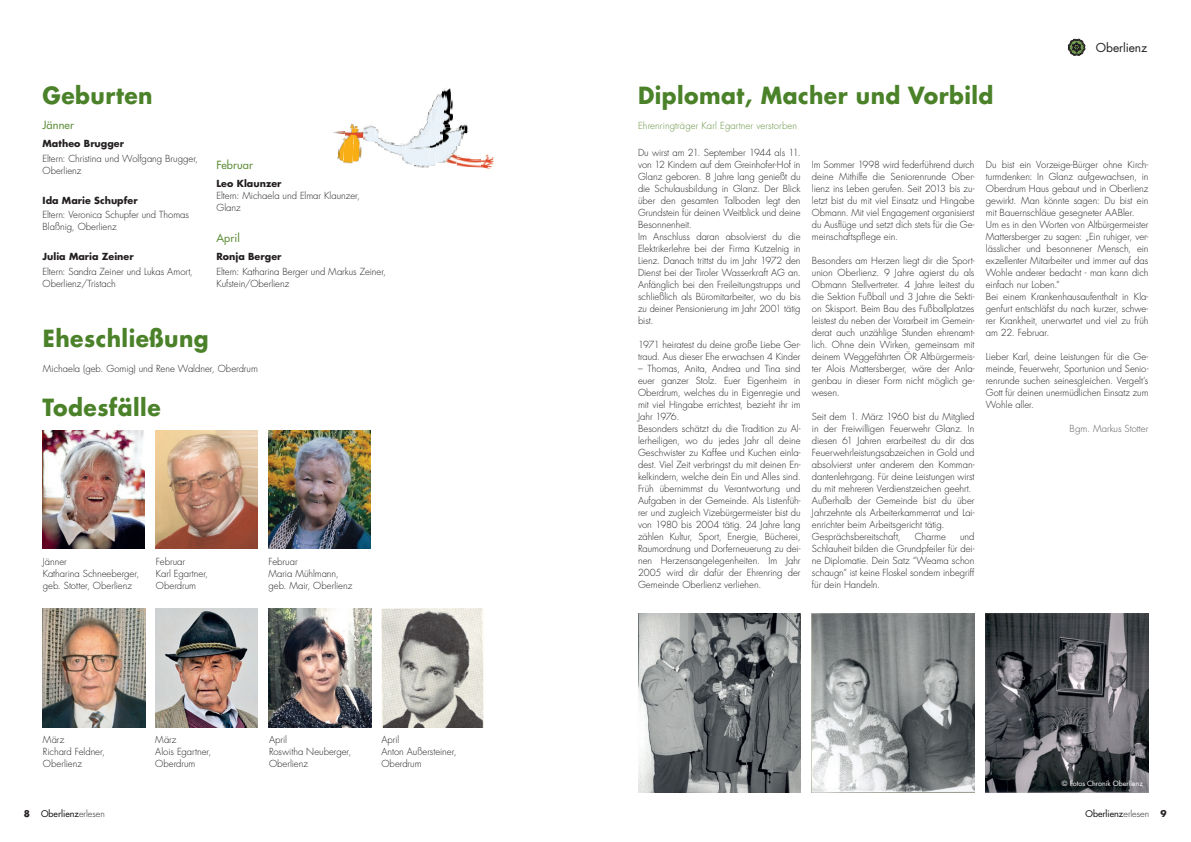
<style>
.page{position:relative;width:1191px;height:842px;background:#fff}
.page>*{position:absolute;margin:0;border:0;box-sizing:border-box;transform-origin:0 0}
.t1{font:700 23px "Futura LT Pro";letter-spacing:.02em;color:#4b8229;scale:.95 1}
.t2{font:12px "Futura LT Pro";letter-spacing:-.005em;color:#231f20}
.t3{font:500 11px "Futura LT Pro";letter-spacing:.01em;color:#62903e}
.t4{font:300 9.5px/12px "Futura LT Pro";letter-spacing:-.005em;color:#231f20}
.t5{font:700 9.5px "Futura LT Pro";letter-spacing:.005em;color:#231f20}
.t6{font:300 9.5px "Futura LT Pro";letter-spacing:.01em;color:#62903e}
.t7{font:300 9.5px "Futura LT Pro";color:#57585a}
.t8{font:500 9px "Futura LT Pro";color:#231f20}
.t9{font:7px "Futura LT Pro";color:#fff}
.s1{font-weight:700}
.s2{font-weight:300}
</style>
<div class="page">
<svg style="left:1067px;top:38px;width:18px;height:18px"></svg>
<img style="left:156px;top:430px;width:101px;height:118px">
<img style="left:43px;top:430px;width:102px;height:118px">
<img style="left:43px;top:609px;width:102px;height:118px">
<img style="left:269px;top:609px;width:102px;height:118px">
<img style="left:381px;top:609px;width:102px;height:118px">
<img style="left:155px;top:609px;width:102px;height:118px">
<img style="left:268px;top:430px;width:102px;height:118px">
<img style="left:414px;top:141px;width:15px;height:27px">
<img style="left:343px;top:140px;width:10px;height:24px">
<img style="left:456px;top:158px;width:25px;height:10px">
<img style="left:429px;top:141px;width:6px;height:25px">
<img style="left:405px;top:141px;width:10px;height:23px">
<img style="left:352px;top:140px;width:8px;height:22px">
<img style="left:337px;top:140px;width:7px;height:21px">
<img style="left:442px;top:146px;width:15px;height:18px">
<img style="left:435px;top:141px;width:7px;height:22px">
<img style="left:402px;top:141px;width:4px;height:20px">
<img style="left:359px;top:144px;width:3px;height:15px">
<img style="left:399px;top:143px;width:3px;height:13px">
<svg style="left:457px;top:155px;width:7px;height:3px"></svg>
<svg style="left:481px;top:154px;width:13px;height:15px"></svg>
<svg style="left:378px;top:138px;width:21px;height:17px"></svg>
<img style="left:375px;top:129px;width:4px;height:16px">
<img style="left:442px;top:141px;width:19px;height:5px">
<img style="left:439px;top:90px;width:6px;height:55px">
<img style="left:363px;top:125px;width:13px;height:17px">
<svg style="left:333px;top:123px;width:30px;height:17px"></svg>
<img style="left:443px;top:88px;width:8px;height:6px">
<svg style="left:409px;top:94px;width:59px;height:47px"></svg>
<img style="left:638px;top:614px;width:162px;height:178px">
<img style="left:812px;top:614px;width:162px;height:178px">
<img style="left:986px;top:614px;width:162px;height:178px">
<h1 class="t1" style="left:43px;top:78px;width:117px">Geburten</h1>
<p class="t3" style="left:43px;top:117px;width:33px">Jänner</p>
<p class="t5" style="left:43px;top:136px;width:83px">Matheo Brugger</p>
<p class="t4" style="left:43px;top:152px;width:157px">Eltern: Christina und Wolfgang Brugger,<br>Oberlienz</p>
<p class="t5" style="left:43px;top:193px;width:97px">Ida Marie Schupfer</p>
<p class="t4" style="left:43px;top:209px;width:148px">Eltern: Veronica Schupfer und Thomas<br>Blaßnig, Oberlienz</p>
<p class="t5" style="left:43px;top:249px;width:93px">Julia Maria Zeiner</p>
<p class="t4" style="left:43px;top:265px;width:152px">Eltern: Sandra Zeiner und Lukas Amort,<br>Oberlienz/Tristach</p>
<p class="t3" style="left:216px;top:157px;width:38px">Februar</p>
<p class="t5" style="left:216px;top:176px;width:67px">Leo Klaunzer</p>
<p class="t4" style="left:216px;top:189px;width:145px">Eltern: Michaela und Elmar Klaunzer,<br>Glanz</p>
<p class="t3" style="left:216px;top:230px;width:25px">April</p>
<p class="t5" style="left:216px;top:249px;width:67px">Ronja Berger</p>
<p class="t4" style="left:216px;top:265px;width:171px">Eltern: Katharina Berger und Markus Zeiner,<br>Kufstein/Oberlienz</p>
<h1 class="t1" style="left:43px;top:320px;width:176px">Eheschließung</h1>
<p class="t4" style="left:43px;top:363px;width:216px">Michaela (geb. Gomig) und Rene Waldner, Oberdrum</p>
<h1 class="t1" style="left:43px;top:389px;width:126px">Todesfälle</h1>
<p class="t4" style="left:43px;top:555px;width:98px">Jänner<br>Katharina Schneeberger, geb. Stotter, Oberlienz</p>
<p class="t4" style="left:156px;top:555px;width:54px">Februar<br>Karl Egartner,<br>Oberdrum</p>
<p class="t4" style="left:268px;top:555px;width:85px">Februar<br>Maria Mühlmann, geb. Mair, Oberlienz</p>
<p class="t4" style="left:43px;top:734px;width:64px">März<br>Richard Feldner,<br>Oberlienz</p>
<p class="t4" style="left:269px;top:734px;width:84px">April<br>Roswitha Neuberger,<br>Oberlienz</p>
<p class="t4" style="left:381px;top:734px;width:77px">April<br>Anton Außersteiner,<br>Oberdrum</p>
<p class="t4" style="left:155px;top:734px;width:58px">März<br>Alois Egartner,<br>Oberdrum</p>
<p class="t2" style="left:1095px;top:40px;width:53px">Oberlienz</p>
<h1 class="t1" style="left:638px;top:78px;width:375px">Diplomat, Macher und Vorbild</h1>
<p class="t6" style="left:638px;top:120px;width:160px">Ehrenringträger Karl Egartner verstorben</p>
<p class="t4" style="left:638px;top:147px;width:164px">Du wirst am 21. September 1944 als 11. von 12 Kindern auf dem Greinhofer-Hof in Glanz geboren. 8 Jahre lang genießt du die Schulausbildung in Glanz. Der Blick über den gesamten Talboden legt den Grundstein für deinen Weitblick und deine Besonnenheit.<br>Im Anschluss daran absolvierst du die Elektrikerlehre bei der Firma Kutzelnig in Lienz. Danach trittst du im Jahr 1972 den Dienst bei der Tiroler Wasserkraft AG an.<br>Anfänglich bei den Freileitungstrupps und schließlich als Büromitarbeiter, wo du bis zu deiner Pensionierung im Jahr 2001 tätig bist.</p>
<p class="t4" style="left:638px;top:339px;width:164px">1971 heiratest du deine große Liebe Ger&shy;traud. Aus dieser Ehe erwachsen 4 Kinder</p>
<p class="t4" style="left:638px;top:363px;width:164px">– Thomas, Anita, Andrea und Tina sind euer ganzer Stolz. Euer Eigenheim in Oberdrum, welches du in Eigenregie und mit viel Hingabe errichtest, bezieht ihr im Jahr 1976.<br>Besonders schätzt du die Tradition zu Al&shy;lerheiligen, wo du jedes Jahr all deine Geschwister zu Kaffee und Kuchen einla&shy;dest. Viel Zeit verbringst du mit deinen En&shy;kelkindern, welche dein Ein und Alles sind.<br>Früh übernimmst du Verantwortung und Aufgaben in der Gemeinde. Als Listenfüh&shy;rer und zugleich Vizebürgermeister bist du von 1980 bis 2004 tätig. 24 Jahre lang zählen Kultur, Sport, Energie, Bücherei, Raumordnung und Dorferneuerung zu dei&shy;nen Herzensangelegenheiten. Im Jahr 2005 wird dir dafür der Ehrenring der Gemeinde Oberlienz verliehen.</p>
<p class="t4" style="left:812px;top:159px;width:164px;text-align:justify">Im Sommer 1998 wird federführend durch deine Mithilfe die Seniorenrunde Ober&shy;lienz ins Leben gerufen. Seit 2013 bis zu&shy;letzt bist du mit viel Einsatz und Hingabe Obmann. Mit viel Engagement organisierst du Ausflüge und setzt dich stets für die Ge&shy;meinschaftspflege ein.</p>
<p class="t4" style="left:812px;top:255px;width:164px;text-align:justify">Besonders am Herzen liegt dir die Sport&shy;union Oberlienz. 9 Jahre agierst du als Obmann Stellvertreter. 4 Jahre leitest du die Sektion Fußball und 3 Jahre die Sekti&shy;on Skisport. Beim Bau des Fußballplatzes leistest du neben der Vorarbeit im Gemein&shy;derat auch unzählige Stunden ehrenamt&shy;lich. Ohne dein Wirken, gemeinsam mit deinem Weggefährten ÖR Altbürgermeis&shy;ter Alois Mattersberger, wäre der Anla&shy;genbau in dieser Form nicht möglich ge&shy;wesen.</p>
<p class="t4" style="left:812px;top:411px;width:164px">Seit dem 1. März 1960 bist du Mitglied in der Freiwilligen Feuerwehr Glanz. In diesen 61 Jahren erarbeitest du dir das Feuerwehrleistungsabzeichen in Gold und absolvierst unter anderem den Komman&shy;dantenlehrgang. Für deine Leistungen wirst du mit mehreren Verdienstzeichen geehrt.<br>Außerhalb der Gemeinde bist du über Jahrzehnte als Arbeiterkammerrat und Lai&shy;enrichter beim Arbeitsgericht tätig.<br>Gesprächsbereitschaft,</p>
<p class="t4" style="left:986px;top:159px;width:164px">Du bist ein Vorzeige-Bürger ohne Kirch&shy;turmdenken: In Glanz aufgewachsen, in Oberdrum Haus gebaut und in Oberlienz gewirkt. Man könnte sagen: Du bist ein mit Bauernschläue gesegneter AABler.<br>Um es in den Worten von Altbürgermeister Mattersberger zu sagen: „Ein ruhiger, ver&shy;lässlicher und besonnener Mensch, ein exzellenter Mitarbeiter und immer auf das Wohle anderer bedacht - man kann dich einfach nur Loben.“<br>Bei einem Krankenhausaufenthalt in Kla&shy;genfurt entschläfst du nach kurzer, schwe&shy;rer Krankheit, unerwartet und viel zu früh am 22. Februar.</p>
<p class="t4" style="left:986px;top:351px;width:164px;text-align:justify">Lieber Karl, deine Leistungen für die Ge&shy;meinde, Feuerwehr, Sportunion und Senio&shy;renrunde suchen seinesgleichen. Vergelt‘s Gott für deinen unermüdlichen Einsatz zum Wohle aller.</p>
<p class="t7" style="left:1069px;top:422px;width:80px">Bgm. Markus Stotter</p>
<p class="t4" style="left:812px;top:531px;width:164px;text-align:justify;text-indent:148px">und Schlauheit bilden die Grundpfeiler für dei&shy;ne Diplomatie. Dein Satz “Weama schon schaugn” ist keine Floskel sondern inbegriff für dein Handeln.</p>
<p class="t4" style="left:914px;top:531px;width:33px">Charme</p>
<p class="t9" style="left:1062px;top:778px;width:83px">© Fotos Chronik Oberlienz</p>
<p class="t8" style="left:24px;top:807px;width:83px"><span class="s1">8</span> Oberlienz<span class="s2">erlesen</span></p>
<p class="t8" style="left:1085px;top:807px;width:83px">Oberlienz<span class="s2">erlesen</span> <span class="s1">9</span></p>
</div>
